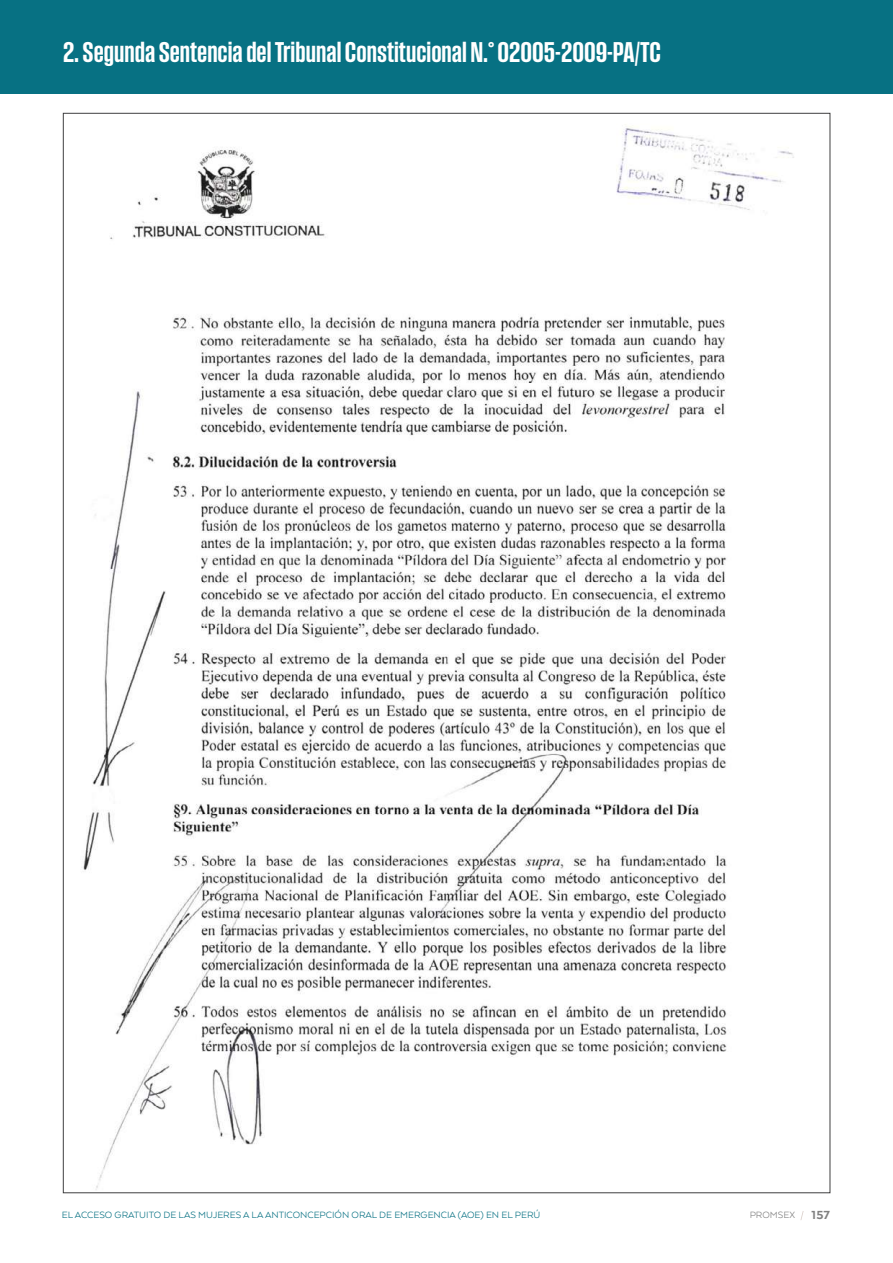
<style>
.page{position:relative;width:893px;height:1263px;background:#fff}
.page>*{position:absolute;margin:0;border:0;box-sizing:border-box;transform-origin:0 0}
.t1{font:30px "Field Gothic No.35 Bold X Cond";color:#fff}
.t2{font:10.5px "Arquitecta";color:#077183}
.t3{font:10.5px "Arquitecta";color:#808080}
.s1{font-weight:800;font-size:13.5px}
</style>
<div class="page">
<div style="left:0;top:0;width:893px;height:94px;background:#077183"></div>
<img style="left:83px;top:126px;width:711px;height:1064px">
<svg style="left:800px;top:1211px;width:4px;height:9px"></svg>
<h1 class="t1" style="left:63px;top:37px;width:600px">2. Segunda Sentencia del Tribunal Constitucional N.° 02005-2009-PA/TC</h1>
<p class="t2" style="left:62px;top:1209px;width:480px">EL ACCESO GRATUITO DE LAS MUJERES A LA ANTICONCEPCIÓN ORAL DE EMERGENCIA (AOE) EN EL PERÚ</p>
<p class="t3" style="left:750px;top:1209px;width:82px">PROMSEX <span class="s1">157</span></p>
</div>
